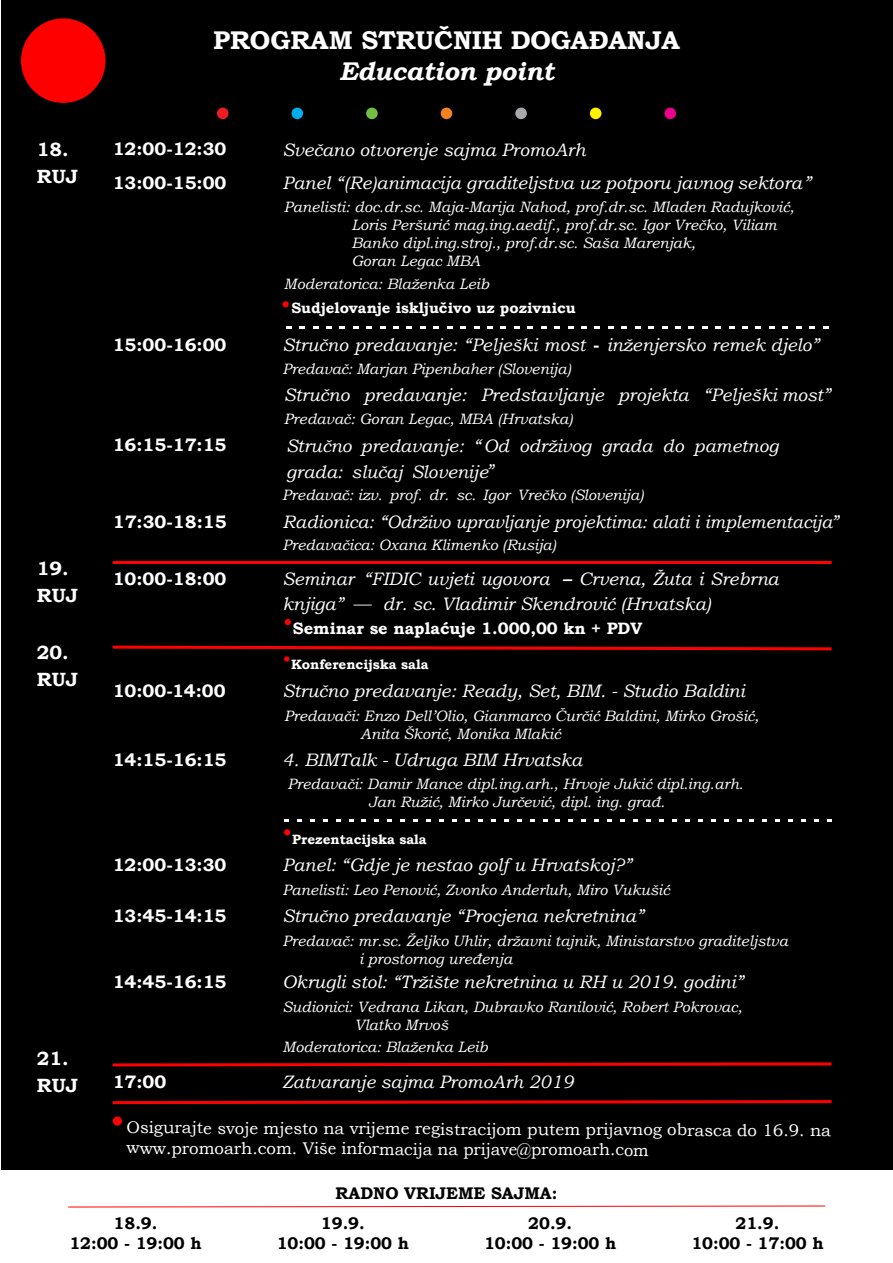
<style>
.page{position:relative;width:893px;height:1263px;background:#fff}
.page>*{position:absolute;margin:0;border:0;box-sizing:border-box;transform-origin:0 0}
.t1{font:700 25.65px "Bookman Old Style";letter-spacing:-.01em;color:#fff}
.t2{font:italic 700 25.65px "Bookman Old Style";letter-spacing:-.01em;color:#fff}
.t3{font:700 19.2px/27.2px "Bookman Old Style";color:#fff}
.t4{font:italic 18px/25.2px "Bookman Old Style";color:#fff}
.t5{font:700 18px "Bookman Old Style";color:#fff}
.t6{font:16.95px/20px "Bookman Old Style";letter-spacing:-.005em;color:#fff}
.t7{font:700 16.95px/20.2px "Bookman Old Style";color:#000;text-align:center}
.t8{font:700 16.5px "Bookman Old Style";color:#fff}
.t9{font:italic 15px/18px "Bookman Old Style";color:#fff}
.t10{font:700 15px "Bookman Old Style";color:#fff}
.t11{font:700 13.5px "Bookman Old Style";color:#fff}
.s1{font-weight:700;font-style:normal}
.s2{font-weight:700}
</style>
<div class="page">
<div style="left:2px;top:0;width:891px;height:1170px;background:#000"></div>
<div style="left:21px;top:18px;width:85px;height:85px;background:#f00;border-radius:50%"></div>
<div style="left:217px;top:108px;width:12px;height:11px;background:#ec1c24;border-radius:50%"></div>
<div style="left:292px;top:108px;width:11px;height:11px;background:#00adee;border-radius:50%"></div>
<div style="left:366px;top:108px;width:12px;height:11px;background:#72be44;border-radius:50%"></div>
<div style="left:441px;top:108px;width:11px;height:11px;background:#f48120;border-radius:50%"></div>
<div style="left:515px;top:108px;width:12px;height:11px;background:#a6a8ab;border-radius:50%"></div>
<div style="left:590px;top:108px;width:11px;height:11px;background:#fff100;border-radius:50%"></div>
<div style="left:664px;top:108px;width:12px;height:11px;background:#eb008b;border-radius:50%"></div>
<svg style="left:393px;top:326px;width:6px;height:2px"></svg>
<svg style="left:487px;top:326px;width:6px;height:2px"></svg>
<hr style="left:113px;top:561px;width:719px;height:3px;background:#f00">
<svg style="left:112px;top:1062px;width:720px;height:5px"></svg>
<svg style="left:112px;top:1100px;width:720px;height:5px"></svg>
<svg style="left:68px;top:1205px;width:758px;height:3px"></svg>
<svg style="left:285px;top:619px;width:6px;height:6px"></svg>
<svg style="left:283px;top:301px;width:6px;height:6px"></svg>
<div style="left:113px;top:1116px;width:9px;height:10px;background:#f00;border-radius:50%"></div>
<svg style="left:112px;top:645px;width:720px;height:17px"></svg>
<svg style="left:284px;top:829px;width:6px;height:6px"></svg>
<p class="t3" style="left:37px;top:136px;width:43px">18.<br>RUJ</p>
<p class="t3" style="left:37px;top:555px;width:43px">19.<br>RUJ</p>
<p class="t3" style="left:37px;top:639px;width:43px">20.<br>RUJ</p>
<p class="t3" style="left:37px;top:1044px;width:43px">21.<br>RUJ</p>
<h1 class="t1" style="left:213px;top:22px;width:468px">PROGRAM STRUČNIH DOGAĐANJA</h1>
<h1 class="t2" style="left:339px;top:52px;width:216px">Education point</h1>
<p class="t5" style="left:113px;top:136px;width:115px">12:00-12:30</p>
<p class="t4" style="left:283px;top:137px;width:305px">Svečano otvorenje sajma PromoArh</p>
<p class="t5" style="left:113px;top:169px;width:115px">13:00-15:00</p>
<p class="t4" style="left:283px;top:170px;width:530px">Panel “(Re)animacija graditeljstva uz potporu javnog sektora”</p>
<p class="t9" style="left:351px;top:198px;width:444px;text-indent:-68px">Panelisti: doc.dr.sc. Maja-Marija Nahod, prof.dr.sc. Mladen Radujković, Loris Peršurić mag.ing.aedif., prof.dr.sc. Igor Vrečko, Viliam Banko dipl.ing.stroj., prof.dr.sc. Saša Marenjak,<br>Goran Legac MBA</p>
<p class="t9" style="left:284px;top:274px;width:207px">Moderatorica: Blaženka Leib</p>
<p class="t10" style="left:291px;top:297px;width:286px">Sudjelovanje isključivo uz pozivnicu</p>
<p class="t5" style="left:113px;top:332px;width:115px">15:00-16:00</p>
<p class="t4" style="left:283px;top:332px;width:538px">Stručno predavanje: “Pelješki most <span class="s1">-</span> inženjersko remek djelo”</p>
<p class="t9" style="left:283px;top:359px;width:290px">Predavač: Marjan Pipenbaher (Slovenija)</p>
<p class="t4" style="left:284px;top:382px;width:548px">Stručno predavanje: Predstavljanje projekta “Pelješki most”</p>
<p class="t9" style="left:284px;top:409px;width:290px">Predavač: Goran Legac, MBA (Hrvatska)</p>
<p class="t4" style="left:286px;top:459px;width:209px">grada: slučaj Slovenije”</p>
<p class="t5" style="left:113px;top:432px;width:115px">16:15-17:15</p>
<p class="t4" style="left:286px;top:433px;width:494px">Stručno predavanje: “Od održivog grada do pametnog</p>
<p class="t9" style="left:282px;top:486px;width:363px">Predavač: izv. prof. dr. sc. Igor Vrečko (Slovenija)</p>
<p class="t5" style="left:113px;top:508px;width:115px">17:30-18:15</p>
<p class="t4" style="left:283px;top:509px;width:558px">Radionica: “Održivo upravljanje projektima: alati i implementacija”</p>
<p class="t9" style="left:283px;top:536px;width:275px">Predavačica: Oxana Klimenko (Rusija)</p>
<p class="t5" style="left:113px;top:566px;width:115px">10:00-18:00</p>
<p class="t4" style="left:283px;top:566px;width:498px">Seminar “FIDIC uvjeti ugovora <span class="s2">–</span> Crvena, Žuta i Srebrna knjiga” — dr. sc. Vladimir Skendrović (Hrvatska)</p>
<p class="t8" style="left:293px;top:616px;width:351px">Seminar se naplaćuje 1.000,00 kn + PDV</p>
<p class="t11" style="left:291px;top:655px;width:139px">Konferencijska sala</p>
<p class="t5" style="left:113px;top:677px;width:114px">10:00-14:00</p>
<p class="t4" style="left:283px;top:678px;width:464px">Stručno predavanje: Ready, Set, BIM. - Studio Baldini</p>
<p class="t9" style="left:361px;top:706px;width:400px;text-indent:-76px">Predavači: Enzo Dell’Olio, Gianmarco Čurčić Baldini, Mirko Grošić,<br>Anita Škorić, Monika Mlakić</p>
<p class="t5" style="left:113px;top:747px;width:115px">14:15-16:15</p>
<p class="t4" style="left:283px;top:747px;width:301px">4. BIMTalk - Udruga BIM Hrvatska</p>
<p class="t9" style="left:287px;top:775px;width:457px;text-align:center">Predavači: Damir Mance dipl.ing.arh., Hrvoje Jukić dipl.ing.arh.<br>Jan Ružić, Mirko Jurčević, dipl. ing. građ.</p>
<p class="t11" style="left:292px;top:829px;width:136px">Prezentacijska sala</p>
<p class="t5" style="left:113px;top:852px;width:115px">12:00-13:30</p>
<p class="t4" style="left:283px;top:852px;width:351px">Panel: “Gdje je nestao golf u Hrvatskoj?”</p>
<p class="t9" style="left:283px;top:881px;width:388px">Panelisti: Leo Penović, Zvonko Anderluh, Miro Vukušić</p>
<p class="t5" style="left:113px;top:903px;width:115px">13:45-14:15</p>
<p class="t4" style="left:283px;top:903px;width:363px">Stručno predavanje “Procjena nekretnina”</p>
<p class="t9" style="left:359px;top:932px;width:430px;text-indent:-76px">Predavač: mr.sc. Željko Uhlir, državni tajnik, Ministarstvo graditeljstva i prostornog uređenja</p>
<p class="t5" style="left:113px;top:969px;width:115px">14:45-16:15</p>
<p class="t4" style="left:283px;top:969px;width:463px">Okrugli stol: “Tržište nekretnina u RH u 2019. godini”</p>
<p class="t9" style="left:355px;top:998px;width:389px;text-indent:-72px">Sudionici: Vedrana Likan, Dubravko Ranilović, Robert Pokrovac,<br>Vlatko Mrvoš</p>
<p class="t9" style="left:283px;top:1037px;width:207px">Moderatorica: Blaženka Leib</p>
<p class="t5" style="left:113px;top:1068px;width:55px">17:00</p>
<p class="t4" style="left:283px;top:1069px;width:292px">Zatvaranje sajma PromoArh 2019</p>
<p class="t6" style="left:127px;top:1119px;width:706px">Osigurajte svoje mjesto na vrijeme registracijom putem prijavnog obrasca do 16.9. na www.promoarh.com. Više informacija na prijave@promoarh.com</p>
<p class="t7" style="left:336px;top:1183px;width:223px">RADNO VRIJEME SAJMA:</p>
<p class="t7" style="left:69px;top:1213px;width:134px">18.9.<br>12:00 - 19:00 h</p>
<p class="t7" style="left:277px;top:1213px;width:134px">19.9.<br>10:00 - 19:00 h</p>
<p class="t7" style="left:484px;top:1213px;width:134px">20.9.<br>10:00 - 19:00 h</p>
<p class="t7" style="left:691px;top:1213px;width:134px">21.9.<br>10:00 - 17:00 h</p>
</div>
